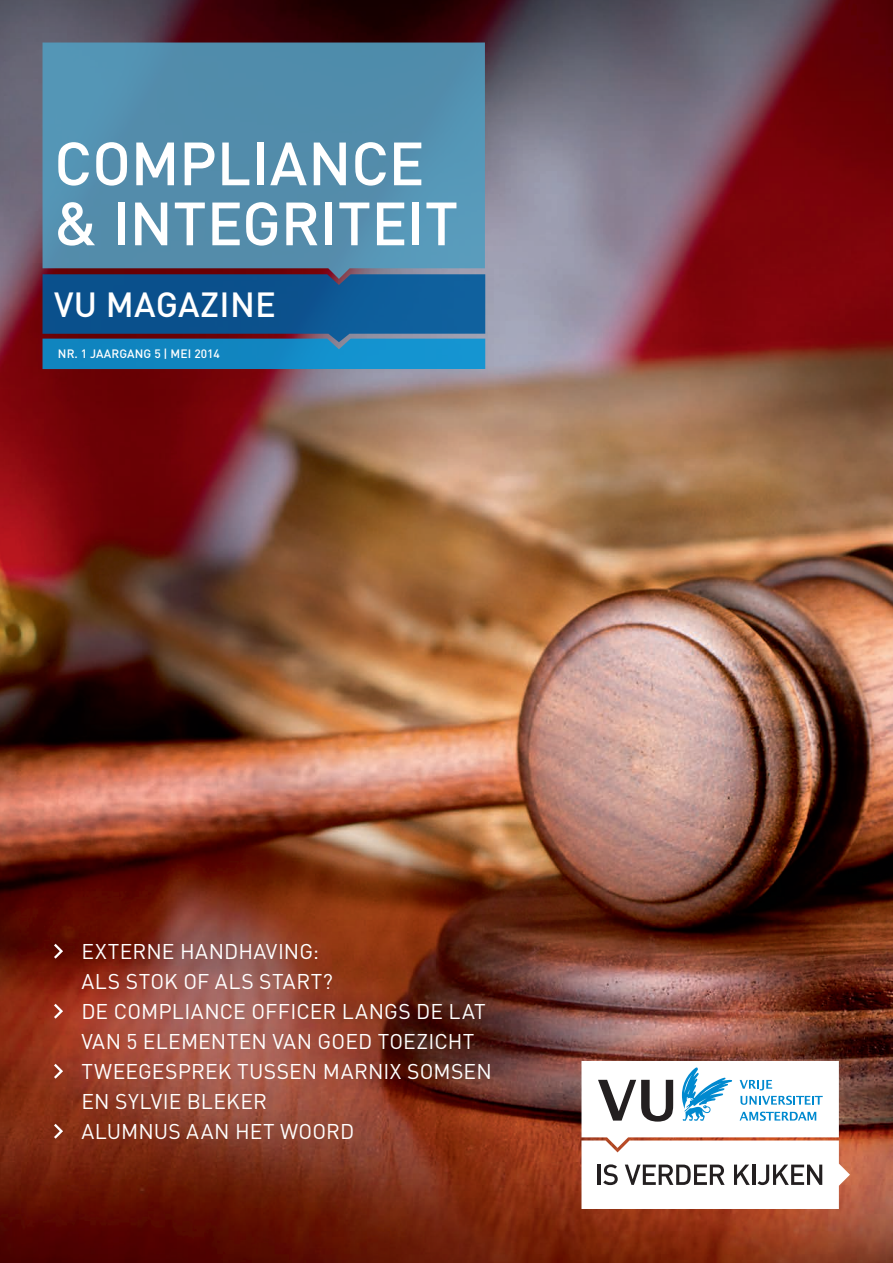
<style>
.page{position:relative;width:893px;height:1263px;background:#fff}
.page>*{position:absolute;margin:0;border:0;box-sizing:border-box;transform-origin:0 0}
.t1{font:500 60px/60px "DINOT";color:#fff}
.t2{font:500 34.5px "DINOT";letter-spacing:.01em;color:#fff}
.t3{font:21.15px/30px "DINOT";letter-spacing:.005em;color:#fff}
.t4{font:500 12px "DINOT";letter-spacing:.01em;color:#fff}
</style>
<div class="page">
<img style="left:0;top:0;width:893px;height:1263px">
<svg style="left:581px;top:1061px;width:269px;height:148px"></svg>
<svg style="left:43px;top:43px;width:442px;height:231px;background:#538cab"></svg>
<svg style="left:43px;top:274px;width:442px;height:95px;background:#14649e"></svg>
<svg style="left:52px;top:941px;width:13px;height:20px"></svg>
<svg style="left:52px;top:1001px;width:13px;height:20px"></svg>
<svg style="left:52px;top:1061px;width:13px;height:20px"></svg>
<svg style="left:52px;top:1121px;width:13px;height:20px"></svg>
<h1 class="t1" style="left:54px;top:131px;width:406px">COMPLIANCE &amp; INTEGRITEIT</h1>
<h2 class="t2" style="left:54px;top:281px;width:223px">VU MAGAZINE</h2>
<p class="t4" style="left:58px;top:346px;width:164px">NR. 1 JAARGANG 5 | MEI 2014</p>
<p class="t3" style="left:81px;top:935px;width:412px">EXTERNE HANDHAVING:<br>ALS STOK OF ALS START?<br>DE COMPLIANCE OFFICER LANGS DE LAT<br>VAN 5 ELEMENTEN VAN GOED TOEZICHT<br>TWEEGESPREK TUSSEN MARNIX SOMSEN<br>EN SYLVIE BLEKER<br>ALUMNUS AAN HET WOORD</p>
</div>
